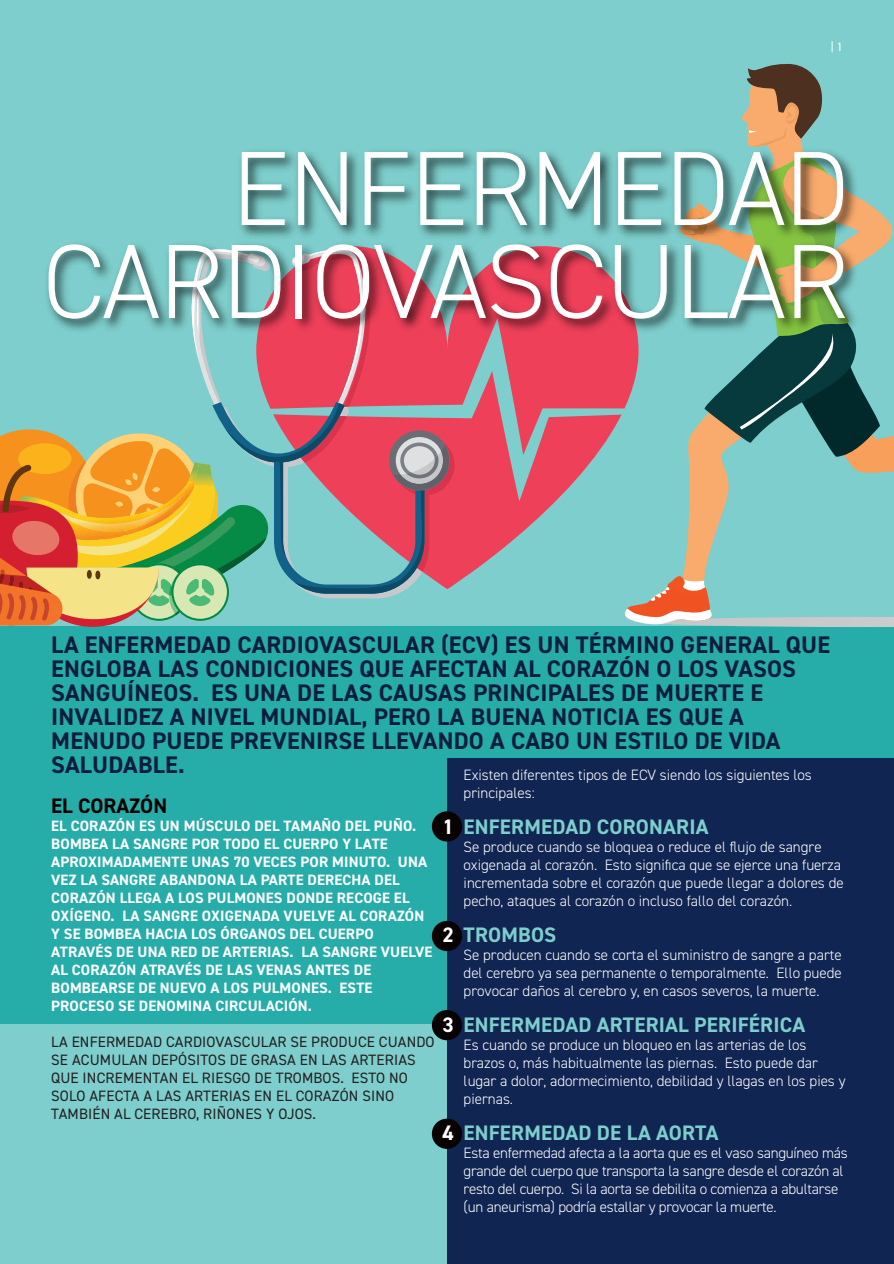
<style>
.page{position:relative;width:894px;height:1264px;background:#fff}
.page>*{position:absolute;margin:0;border:0;box-sizing:border-box;transform-origin:0 0}
.t1{font:300 105.75px/93px "DIN2014";letter-spacing:-.01em;color:#fff;text-align:right}
.t2{font:700 24px/24px "DIN2014";letter-spacing:.01em;color:#091d3d}
.t3{font:700 21px "DIN2014";letter-spacing:.01em;color:#7dcecc}
.t4{font:700 21px "DIN2014";color:#080302}
.t5{font:300 15px/18px "DIN2014";color:#fff}
.t6{font:700 15px/18px "DIN2014";letter-spacing:.01em;color:#fff}
.t7{font:15px/18px "DIN2014";letter-spacing:.01em;color:#231f20}
.t8{font:12px "DIN2014";color:#fff}
.s1{color:#fff}
</style>
<div class="page">
<div style="left:0;top:0;width:893px;height:1263px;background:#7dcecc"></div>
<svg style="left:454px;top:554px;width:42px;height:31px"></svg>
<div style="left:0;top:626px;width:893px;height:398px;background:#26ada9"></div>
<svg style="left:684px;top:554px;width:25px;height:17px"></svg>
<svg style="left:624px;top:571px;width:269px;height:56px"></svg>
<svg style="left:741px;top:64px;width:82px;height:63px"></svg>
<svg style="left:0;top:554px;width:454px;height:73px"></svg>
<div style="left:447px;top:758px;width:446px;height:505px;background:#112553"></div>
<div style="left:431px;top:811px;width:31px;height:30px;background:#080302;border-radius:50%"></div>
<div style="left:431px;top:920px;width:31px;height:30px;background:#080302;border-radius:50%"></div>
<div style="left:431px;top:1009px;width:31px;height:31px;background:#080302;border-radius:50%"></div>
<div style="left:431px;top:1118px;width:31px;height:30px;background:#080302;border-radius:50%"></div>
<img style="left:0;top:127px;width:893px;height:427px">
<p class="t8" style="left:830px;top:43px;width:14px">|1</p>
<h1 class="t1" style="left:43px;top:152px;width:807px">ENFERMEDAD<br>CARDIOVASCULAR</h1>
<p class="t2" style="left:51px;top:635px;width:780px">LA ENFERMEDAD CARDIOVASCULAR (ECV) ES UN TÉRMINO GENERAL QUE ENGLOBA LAS CONDICIONES QUE AFECTAN AL CORAZÓN O LOS VASOS SANGUÍNEOS. ES UNA DE LAS CAUSAS PRINCIPALES DE MUERTE E INVALIDEZ A NIVEL MUNDIAL, PERO LA BUENA NOTICIA ES QUE A MENUDO PUEDE PREVENIRSE LLEVANDO A CABO UN ESTILO DE VIDA SALUDABLE.</p>
<p class="t5" style="left:463px;top:767px;width:349px">Existen diferentes tipos de ECV siendo los siguientes los principales:</p>
<h3 class="t3" style="left:442px;top:819px;width:267px"><span class="s1">1</span> ENFERMEDAD CORONARIA</h3>
<p class="t5" style="left:463px;top:839px;width:381px">Se produce cuando se bloquea o reduce el flujo de sangre oxigenada al corazón. Esto significa que se ejerce una fuerza incrementada sobre el corazón que puede llegar a dolores de pecho, ataques al corazón o incluso fallo del corazón.</p>
<h3 class="t3" style="left:442px;top:927px;width:115px"><span class="s1">2</span> TROMBOS</h3>
<p class="t5" style="left:463px;top:947px;width:379px;text-align:justify">Se producen cuando se corta el suministro de sangre a parte del cerebro ya sea permanente o temporalmente. Ello puede provocar daños al cerebro y, en casos severos, la muerte.</p>
<h3 class="t3" style="left:442px;top:1017px;width:364px"><span class="s1">3</span> ENFERMEDAD ARTERIAL PERIFÉRICA</h3>
<p class="t5" style="left:463px;top:1037px;width:383px">Es cuando se produce un bloqueo en las arterias de los brazos o, más habitualmente las piernas. Esto puede dar lugar a dolor, adormecimiento, debilidad y llagas en los pies y piernas.</p>
<h3 class="t3" style="left:442px;top:1125px;width:277px"><span class="s1">4</span> ENFERMEDAD DE LA AORTA</h3>
<p class="t5" style="left:463px;top:1145px;width:385px">Esta enfermedad afecta a la aorta que es el vaso sanguíneo más grande del cuerpo que transporta la sangre desde el corazón al resto del cuerpo. Si la aorta se debilita o comienza a abultarse (un aneurisma) podría estallar y provocar la muerte.</p>
<h3 class="t4" style="left:51px;top:798px;width:117px">EL CORAZÓN</h3>
<p class="t6" style="left:51px;top:818px;width:382px">EL CORAZÓN ES UN MÚSCULO DEL TAMAÑO DEL PUÑO.<br>BOMBEA LA SANGRE POR TODO EL CUERPO Y LATE APROXIMADAMENTE UNAS 70 VECES POR MINUTO. UNA VEZ LA SANGRE ABANDONA LA PARTE DERECHA DEL CORAZÓN LLEGA A LOS PULMONES DONDE RECOGE EL OXÍGENO. LA SANGRE OXIGENADA VUELVE AL CORAZÓN Y SE BOMBEA HACIA LOS ÓRGANOS DEL CUERPO ATRAVÉS DE UNA RED DE ARTERIAS. LA SANGRE VUELVE AL CORAZÓN ATRAVÉS DE LAS VENAS ANTES DE BOMBEARSE DE NUEVO A LOS PULMONES. ESTE PROCESO SE DENOMINA CIRCULACIÓN.</p>
<p class="t7" style="left:51px;top:1034px;width:385px">LA ENFERMEDAD CARDIOVASCULAR SE PRODUCE CUANDO SE ACUMULAN DEPÓSITOS DE GRASA EN LAS ARTERIAS QUE INCREMENTAN EL RIESGO DE TROMBOS. ESTO NO SOLO AFECTA A LAS ARTERIAS EN EL CORAZÓN SINO TAMBIÉN AL CEREBRO, RIÑONES Y OJOS.</p>
</div>
